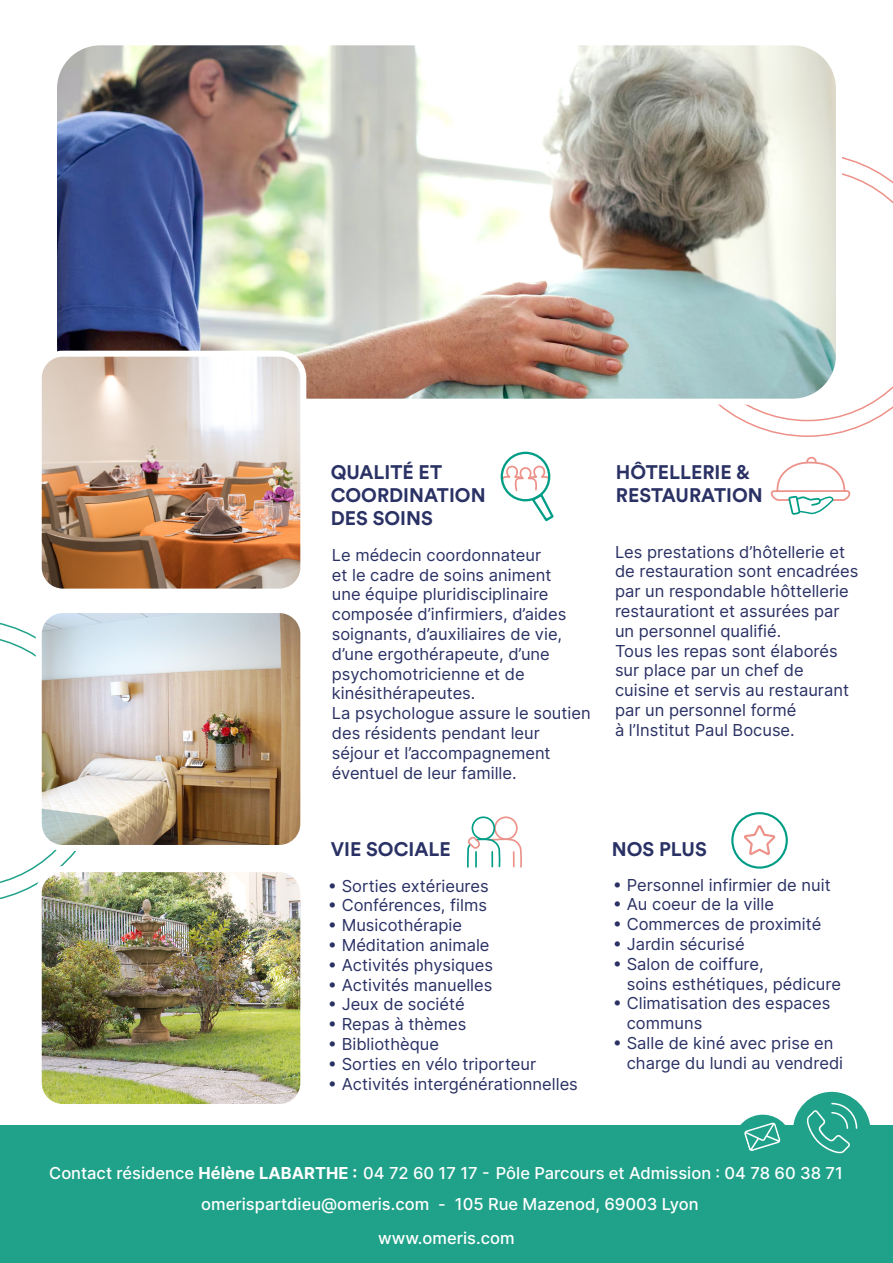
<style>
.page{position:relative;width:893px;height:1263px;background:#fff}
.page>*{position:absolute;margin:0;border:0;box-sizing:border-box;transform-origin:0 0}
.t1{font:700 19.5px/23.4px "Circular Std";color:#2a3164}
.texte_courant{font:16.5px/19.8px "Inter";color:#2a3164}
.contact{font:500 16.5px "Inter";color:#fff}
.s1{font-weight:700}
</style>
<div class="page">
<div style="left:0;top:1125px;width:893px;height:138px;background:#20a28a"></div>
<svg style="left:743px;top:157px;width:129px;height:280px"></svg>
<svg style="left:718px;top:168px;width:175px;height:253px"></svg>
<svg style="left:0;top:622px;width:77px;height:278px"></svg>
<div style="left:793px;top:1092px;width:77px;height:77px;background:#20a28a;border-radius:50%"></div>
<svg style="left:740px;top:1114px;width:56px;height:37px"></svg>
<svg style="left:807px;top:1103px;width:50px;height:51px"></svg>
<svg style="left:467px;top:816px;width:55px;height:52px"></svg>
<svg style="left:501px;top:464px;width:53px;height:57px"></svg>
<div style="left:501px;top:452px;width:49px;height:49px;border:2px solid #009d86;border-radius:50%"></div>
<div style="left:731px;top:812px;width:57px;height:57px;border:2px solid #009d86;border-radius:50%"></div>
<svg style="left:742px;top:819px;width:34px;height:37px"></svg>
<svg style="left:771px;top:457px;width:79px;height:58px"></svg>
<img style="left:39px;top:614px;width:260px;height:234px">
<div style="left:36px;top:607px;width:270px;height:244px;border:6px solid #fff;border-radius:24px"></div>
<img style="left:58px;top:46px;width:781px;height:356px">
<div style="left:51px;top:39px;width:791px;height:366px;border:6px solid #fff;border-radius:46px"></div>
<img style="left:43px;top:354px;width:260px;height:234px">
<div style="left:36px;top:351px;width:270px;height:244px;border:6px solid #fff;border-radius:24px"></div>
<img style="left:39px;top:869px;width:260px;height:234px">
<div style="left:36px;top:866px;width:270px;height:244px;border:6px solid #fff;border-radius:24px"></div>
<p class="t1" style="left:331px;top:460px;width:156px">QUALITÉ ET<br>COORDINATION<br>DES SOINS</p>
<p class="t1" style="left:616px;top:460px;width:148px">HÔTELLERIE &amp;<br>RESTAURATION</p>
<p class="texte_courant" style="left:332px;top:544px;width:211px">Le médecin coordonnateur</p>
<p class="texte_courant" style="left:332px;top:564px;width:236px">et le cadre de soins animent une équipe pluridisciplinaire composée d’infirmiers, d’aides soignants, d’auxiliaires de vie, d’une ergothérapeute, d’une psychomotricienne et de kinésithérapeutes.</p>
<p class="texte_courant" style="left:332px;top:703px;width:260px">La psychologue assure le soutien des résidents pendant leur séjour et l’accompagnement éventuel de leur famille.</p>
<p class="texte_courant" style="left:615px;top:541px;width:245px">Les prestations d’hôtellerie et de restauration sont encadrées par un respondable hôttellerie restaurationt et assurées par un personnel qualifié.</p>
<p class="texte_courant" style="left:615px;top:640px;width:236px">Tous les repas sont élaborés sur place par un chef de cuisine et servis au restaurant par un personnel formé</p>
<p class="texte_courant" style="left:615px;top:719px;width:181px">à l’Institut Paul Bocuse.</p>
<p class="t1" style="left:331px;top:837px;width:122px">VIE SOCIALE</p>
<p class="t1" style="left:612px;top:836px;width:97px">NOS PLUS</p>
<p class="texte_courant" style="left:328px;top:875px;width:162px">• Sorties extérieures</p>
<p class="texte_courant" style="left:328px;top:895px;width:161px">• Conférences, films</p>
<p class="texte_courant" style="left:328px;top:915px;width:136px">• Musicothérapie</p>
<p class="texte_courant" style="left:328px;top:935px;width:163px">• Méditation animale</p>
<p class="texte_courant" style="left:328px;top:954px;width:167px">• Activités physiques</p>
<p class="texte_courant" style="left:328px;top:974px;width:166px">• Activités manuelles</p>
<p class="texte_courant" style="left:328px;top:994px;width:138px">• Jeux de société</p>
<p class="texte_courant" style="left:328px;top:1014px;width:140px">• Repas à thèmes</p>
<p class="texte_courant" style="left:328px;top:1034px;width:113px">• Bibliothèque</p>
<p class="texte_courant" style="left:328px;top:1053px;width:210px">• Sorties en vélo triporteur</p>
<p class="texte_courant" style="left:328px;top:1073px;width:252px">• Activités intergénérationnelles</p>
<p class="texte_courant" style="left:613px;top:874px;width:219px">• Personnel infirmier de nuit</p>
<p class="texte_courant" style="left:613px;top:894px;width:163px">• Au coeur de la ville</p>
<p class="texte_courant" style="left:613px;top:914px;width:210px">• Commerces de proximité</p>
<p class="texte_courant" style="left:613px;top:934px;width:133px">• Jardin sécurisé</p>
<p class="texte_courant" style="left:613px;top:953px;width:152px">• Salon de coiffure,</p>
<p class="texte_courant" style="left:627px;top:973px;width:216px">soins esthétiques, pédicure</p>
<p class="texte_courant" style="left:613px;top:993px;width:219px">• Climatisation des espaces</p>
<p class="texte_courant" style="left:627px;top:1013px;width:77px">communs</p>
<p class="texte_courant" style="left:613px;top:1033px;width:222px">• Salle de kiné avec prise en</p>
<p class="texte_courant" style="left:627px;top:1052px;width:218px">charge du lundi au vendredi</p>
<p class="contact" style="left:49px;top:1161px;width:795px">Contact résidence <span class="s1">Hélène LABARTHE :</span> 04 72 60 17 17 - Pôle Parcours et Admission : 04 78 60 38 71</p>
<p class="contact" style="left:201px;top:1191px;width:246px">omerispartdieu@omeris.com -</p>
<p class="contact" style="left:455px;top:1191px;width:245px">105 Rue Mazenod, 69003 Lyon</p>
<p class="contact" style="left:378px;top:1226px;width:138px">www.omeris.com</p>
</div>
